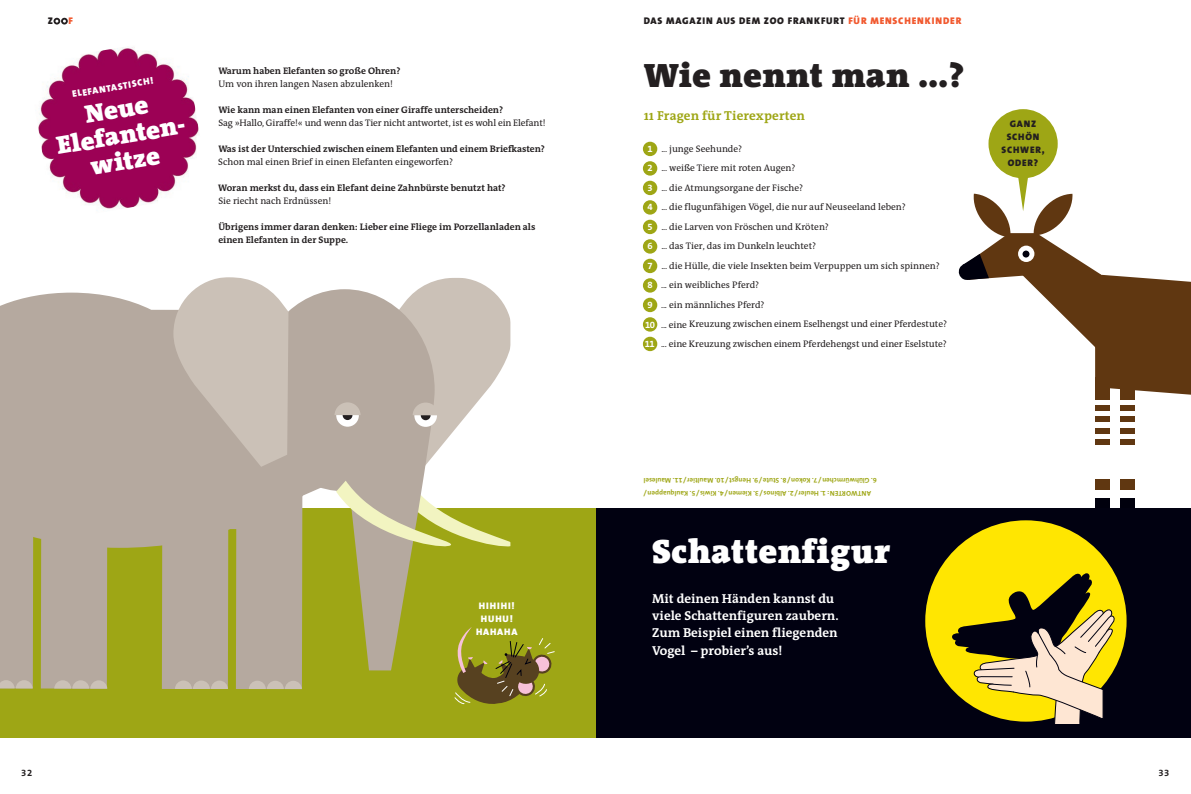
<style>
.page{position:relative;width:1191px;height:794px;background:#fff}
.page>*{position:absolute;margin:0;border:0;box-sizing:border-box;transform-origin:0 0}
.t1{font:900 34px "The Antiqua B9";letter-spacing:.02em;color:#231f20}
.t2{font:900 34px "The Antiqua B9";letter-spacing:.02em;color:#fff}
.t3{font:900 25.4px/26px "The Antiqua B9";color:#fff;text-align:center}
.t4{font:700 13px/17.3px "The Antiqua B7";color:#fff}
.t5{font:700 13px "The Antiqua B7";letter-spacing:.005em;color:#9ea615}
.t6{font:900 9.7px "The Sans B9";letter-spacing:.08em;color:#231f20}
.t7{font:900 9.7px "The Sans B9";color:#f1592f}
.t8{font:9.5px/19.5px "The Antiqua B5";color:#231f20}
.t9{font:700 9.5px/13px "The Antiqua B7";color:#231f20}
.t10{font:900 9.5px/13px "The Sans B9";letter-spacing:.1em;color:#fff;text-align:center}
.t11{font:900 9.5px/13px "The Sans B9";letter-spacing:.08em;color:#231f20;text-align:center}
.t12{font:700 9.5px "The Sans B7";color:#231f20}
.t13{font:700 7px "The Sans B7";color:#9ea615}
.s1{color:#f1592f}
.s2{font-family:"The Sans B7";font-weight:700;color:#fff}
</style>
<div class="page">
<div style="left:988px;top:109px;width:69px;height:69px;background:#9ea615;border-radius:50%"></div>
<div style="left:643px;top:161px;width:14px;height:15px;background:#9ea615;border-radius:50%"></div>
<div style="left:643px;top:239px;width:14px;height:15px;background:#9ea615;border-radius:50%"></div>
<div style="left:1120px;top:498px;width:14px;height:11px;background:#00000d"></div>
<div style="left:1120px;top:405px;width:14px;height:6px;background:#603711"></div>
<div style="left:1120px;top:417px;width:14px;height:5px;background:#603711"></div>
<div style="left:1120px;top:428px;width:14px;height:5px;background:#603711"></div>
<div style="left:1120px;top:439px;width:14px;height:5px;background:#603711"></div>
<div style="left:1120px;top:479px;width:14px;height:11px;background:#603711"></div>
<div style="left:1095px;top:498px;width:14px;height:11px;background:#00000d"></div>
<div style="left:1095px;top:405px;width:14px;height:6px;background:#603711"></div>
<div style="left:1095px;top:417px;width:14px;height:5px;background:#603711"></div>
<div style="left:1095px;top:428px;width:14px;height:5px;background:#603711"></div>
<div style="left:1095px;top:439px;width:14px;height:5px;background:#603711"></div>
<div style="left:1095px;top:479px;width:14px;height:11px;background:#603711"></div>
<svg style="left:958px;top:136px;width:233px;height:264px"></svg>
<svg style="left:1018px;top:246px;width:16px;height:16px"></svg>
<div style="left:1022px;top:250px;width:7px;height:7px;background:#00000d;border-radius:50%"></div>
<div style="left:643px;top:142px;width:14px;height:14px;background:#9ea615;border-radius:50%"></div>
<div style="left:643px;top:181px;width:14px;height:14px;background:#9ea615;border-radius:50%"></div>
<div style="left:643px;top:200px;width:14px;height:15px;background:#9ea615;border-radius:50%"></div>
<div style="left:643px;top:220px;width:14px;height:14px;background:#9ea615;border-radius:50%"></div>
<div style="left:643px;top:259px;width:14px;height:14px;background:#9ea615;border-radius:50%"></div>
<div style="left:643px;top:278px;width:14px;height:15px;background:#9ea615;border-radius:50%"></div>
<div style="left:643px;top:298px;width:14px;height:14px;background:#9ea615;border-radius:50%"></div>
<div style="left:643px;top:317px;width:14px;height:15px;background:#9ea615;border-radius:50%"></div>
<div style="left:643px;top:337px;width:14px;height:14px;background:#9ea615;border-radius:50%"></div>
<svg style="left:54px;top:18px;width:6px;height:7px"></svg>
<svg style="left:61px;top:18px;width:7px;height:7px"></svg>
<svg style="left:55px;top:20px;width:11px;height:3px"></svg>
<div style="left:595px;top:508px;width:596px;height:229px;background:#010111"></div>
<div style="left:0;top:508px;width:595px;height:229px;background:#9ea615"></div>
<div style="left:925px;top:520px;width:201px;height:201px;background:#ffe601;border-radius:50%"></div>
<svg style="left:951px;top:571px;width:164px;height:152px"></svg>
<svg style="left:107px;top:529px;width:55px;height:19px"></svg>
<div style="left:0;top:292px;width:162px;height:237px;background:#b5a99f"></div>
<div style="left:0;top:316px;width:107px;height:373px;background:#b5a99f"></div>
<img style="left:38px;top:47px;width:161px;height:162px">
<svg style="left:162px;top:277px;width:393px;height:428px"></svg>
<p class="t6" style="left:48px;top:16px;width:7px">Z</p>
<p class="t7" style="left:68px;top:16px;width:6px">F</p>
<p class="t6" style="left:644px;top:16px;width:319px">DAS MAGAZIN AUS DEM ZOO FRANKFURT <span class="s1">FÜR MENSCHENKINDER</span></p>
<p class="t10" style="left:71px;top:87px;width:83px;rotate:-9deg">ELEFANTASTISCH!</p>
<h2 class="t3" style="left:51px;top:110px;width:136px;rotate:-9deg">Neue<br>Elefanten&shy;witze</h2>
<p class="t9" style="left:218px;top:65px;width:184px">Warum haben Elefanten so große Ohren?</p>
<p class="t8" style="left:218px;top:75px;width:176px">Um von ihren langen Nasen abzulenken!</p>
<p class="t9" style="left:218px;top:104px;width:286px">Wie kann man einen Elefanten von einer Giraffe unterscheiden?</p>
<p class="t8" style="left:218px;top:114px;width:329px">Sag »Hallo, Giraffe!« und wenn das Tier nicht antwortet, ist es wohl ein Elefant!</p>
<p class="t9" style="left:218px;top:143px;width:328px">Was ist der Unterschied zwischen einem Elefanten und einem Brief kasten?</p>
<p class="t8" style="left:218px;top:153px;width:236px">Schon mal einen Brief in einen Elefanten eingeworfen?</p>
<p class="t9" style="left:218px;top:182px;width:289px">Woran merkst du, dass ein Elefant deine Zahnbürste benutzt hat?</p>
<p class="t8" style="left:218px;top:192px;width:114px">Sie riecht nach Erdnüssen!</p>
<p class="t9" style="left:218px;top:221px;width:318px">Übrigens immer daran denken: Lieber eine Fliege im Porzellanladen als einen Elefanten in der Suppe.</p>
<h1 class="t1" style="left:643px;top:64px;width:322px">Wie nennt man ...?</h1>
<h3 class="t5" style="left:643px;top:111px;width:163px">11 Fragen für Tierexperten</h3>
<p class="t8" style="left:645px;top:140px;width:304px"><span class="s2">1</span> ... junge Seehunde?<br><span class="s2">2</span> ... weiße Tiere mit roten Augen?<br><span class="s2">3</span> ... die Atmungsorgane der Fische?<br><span class="s2">4</span> ... die flugunfähigen Vögel, die nur auf Neuseeland leben?<br><span class="s2">5</span> ... die Larven von Fröschen und Kröten?<br><span class="s2">6</span> ... das Tier, das im Dunkeln leuchtet?<br><span class="s2">7</span> ... die Hülle, die viele Insekten beim Verpuppen um sich spinnen?<br><span class="s2">8</span> ... ein weibliches Pferd?<br><span class="s2">9</span> ... ein männliches Pferd?<br><span class="s2">10</span> ... eine Kreuzung zwischen einem Eselhengst und einer Pferdestute?<br><span class="s2">11</span> ... eine Kreuzung zwischen einem Pferdehengst und einer Eselstute?</p>
<p class="t11" style="left:1001px;top:118px;width:44px">GANZ<br>SCHÖN<br>SCHWER,<br>ODER?</p>
<p class="t12" style="left:21px;top:768px;width:12px">32</p>
<p class="t10" style="left:476px;top:599px;width:43px">HIHIHI!<br>HUHU!<br>HAHAHA</p>
<p class="t13" style="left:876px;top:484px;width:235px;rotate:-180deg">6. Glühwürmchen/7. Kokon/8. Stute/9. Hengst /10. Maultier/11. Maulesel</p>
<p class="t13" style="left:871px;top:497px;width:229px;rotate:-180deg">ANTWORTEN: 1. Heuler/2. Albinos/3. Kiemen/4. Kiwis/5. Kaulquappen/</p>
<h1 class="t2" style="left:652px;top:539px;width:239px">Schattenfigur</h1>
<h3 class="t4" style="left:652px;top:591px;width:188px">Mit deinen Händen kannst du viele Schattenfiguren zaubern.<br>Zum Beispiel einen fliegenden<br>Vogel – probier’s aus!</h3>
<p class="t12" style="left:1158px;top:768px;width:12px">33</p>
</div>
